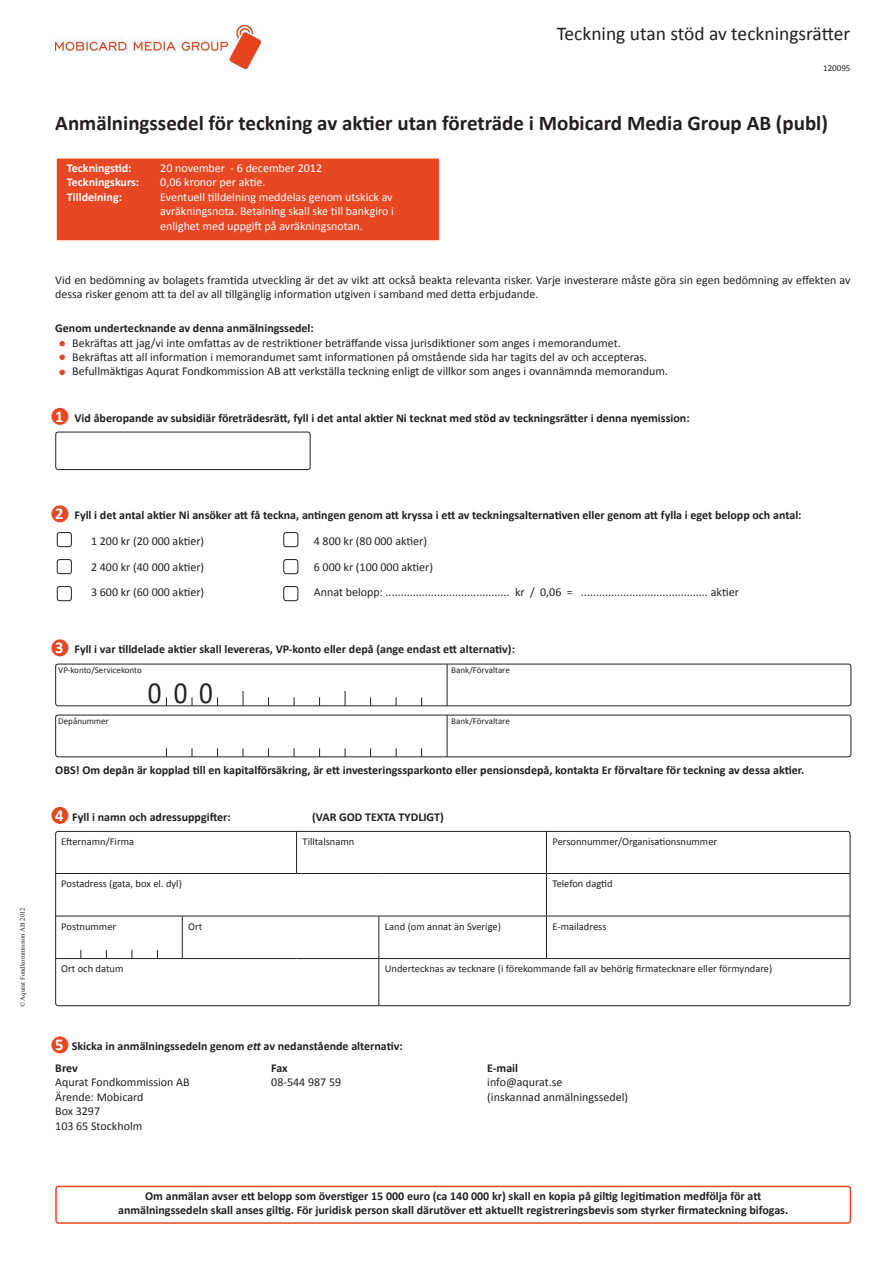
<style>
.page{position:relative;width:893px;height:1263px;background:#fff}
.page>*{position:absolute;margin:0;border:0;box-sizing:border-box;transform-origin:0 0}
.t1{font:30.75px "Calibri";color:#231f20;scale:.88 1}
.t2{font:700 21px "Calibri";color:#231f20}
.t3{font:19.5px "Calibri";color:#231f20}
.t4{font:700 12px/14.4px "Calibri";color:#231f20;text-align:center}
.t5{font:12px/14.4px "Calibri";color:#231f20}
.t6{font:12px/14.4px "Calibri";color:#fff;text-align:justify}
.t7{font:700 12px "Calibri";color:#fff}
.t8{font:10.5px "Calibri";color:#231f20}
.t9{font:9px "Calibri";color:#231f20}
.t10{font:6.75px "Times New Roman";color:#231f20}
.s1{font-size:16.5px;color:#fff}
.s2{font-style:italic}
</style>
<div class="page">
<div style="left:51px;top:1036px;width:17px;height:17px;background:#e84724;border-radius:50%"></div>
<div style="left:51px;top:807px;width:17px;height:17px;background:#e84724;border-radius:50%"></div>
<div style="left:51px;top:639px;width:17px;height:17px;background:#e84724;border-radius:50%"></div>
<div style="left:51px;top:505px;width:17px;height:17px;background:#e84724;border-radius:50%"></div>
<div style="left:56px;top:157px;width:384px;height:84px;background:#e84724"></div>
<div style="left:55px;top:664px;width:796px;height:42px;border:1px solid #231f20;border-radius:3px"></div>
<svg style="left:243px;top:691px;width:1px;height:15px"></svg>
<svg style="left:345px;top:691px;width:1px;height:15px"></svg>
<svg style="left:59px;top:341px;width:6px;height:5px"></svg>
<svg style="left:59px;top:354px;width:6px;height:6px"></svg>
<svg style="left:59px;top:370px;width:6px;height:5px"></svg>
<div style="left:55px;top:831px;width:795px;height:175px;border:1px solid #231f20;border-radius:3px"></div>
<hr style="left:296px;top:831px;width:1px;height:42px;background:#231f20">
<hr style="left:546px;top:831px;width:1px;height:42px;background:#231f20">
<hr style="left:55px;top:873px;width:127px;height:1px;background:#231f20">
<hr style="left:182px;top:873px;width:115px;height:1px;background:#231f20">
<hr style="left:297px;top:873px;width:82px;height:1px;background:#231f20">
<hr style="left:379px;top:873px;width:167px;height:1px;background:#231f20">
<hr style="left:546px;top:873px;width:304px;height:1px;background:#231f20">
<hr style="left:546px;top:874px;width:1px;height:42px;background:#231f20">
<hr style="left:55px;top:916px;width:127px;height:1px;background:#231f20">
<hr style="left:182px;top:916px;width:115px;height:1px;background:#231f20">
<hr style="left:182px;top:916px;width:1px;height:42px;background:#231f20">
<hr style="left:297px;top:916px;width:82px;height:1px;background:#231f20">
<hr style="left:379px;top:916px;width:167px;height:1px;background:#231f20">
<hr style="left:378px;top:916px;width:1px;height:42px;background:#231f20">
<hr style="left:546px;top:916px;width:304px;height:1px;background:#231f20">
<hr style="left:546px;top:916px;width:1px;height:42px;background:#231f20">
<hr style="left:55px;top:958px;width:127px;height:1px;background:#231f20">
<hr style="left:182px;top:958px;width:115px;height:1px;background:#231f20">
<hr style="left:297px;top:958px;width:82px;height:1px;background:#231f20">
<hr style="left:379px;top:958px;width:167px;height:1px;background:#231f20">
<hr style="left:378px;top:959px;width:1px;height:46px;background:#231f20">
<hr style="left:546px;top:958px;width:304px;height:1px;background:#231f20">
<div style="left:57px;top:532px;width:15px;height:15px;border:1px solid #231f20;border-radius:3px"></div>
<div style="left:57px;top:559px;width:15px;height:15px;border:1px solid #231f20;border-radius:3px"></div>
<div style="left:57px;top:586px;width:15px;height:15px;border:1px solid #231f20;border-radius:3px"></div>
<hr style="left:447px;top:664px;width:1px;height:42px;background:#231f20">
<div style="left:55px;top:715px;width:796px;height:42px;border:1px solid #231f20;border-radius:3px"></div>
<hr style="left:447px;top:715px;width:1px;height:42px;background:#231f20">
<div style="left:55px;top:1186px;width:796px;height:38px;border:2px solid #e84724;border-radius:3px"></div>
<div style="left:283px;top:532px;width:15px;height:15px;border:1px solid #231f20;border-radius:3px"></div>
<div style="left:283px;top:559px;width:15px;height:15px;border:1px solid #231f20;border-radius:3px"></div>
<div style="left:283px;top:586px;width:15px;height:15px;border:1px solid #231f20;border-radius:3px"></div>
<img style="left:55px;top:26px;width:205px;height:43px">
<div style="left:55px;top:432px;width:255px;height:38px;border:1px solid #231f20;border-radius:3px"></div>
<div style="left:51px;top:408px;width:17px;height:17px;background:#e84724;border-radius:50%"></div>
<p class="t3" style="left:557px;top:21px;width:295px">Teckning utan stöd av teckningsrätter</p>
<p class="t9" style="left:823px;top:63px;width:29px">120095</p>
<p class="t2" style="left:55px;top:110px;width:774px">Anmälningssedel för teckning av aktier utan företräde i Mobicard Media Group AB (publ)</p>
<p class="t7" style="left:67px;top:160px;width:66px">Teckningstid:</p>
<p class="t7" style="left:67px;top:175px;width:74px">Teckningskurs:</p>
<p class="t7" style="left:67px;top:189px;width:57px">Tilldelning:</p>
<p class="t6" style="left:160px;top:161px;width:163px">20 november - 6 december 2012</p>
<p class="t6" style="left:160px;top:175px;width:107px">0,06 kronor per aktie.</p>
<p class="t6" style="left:160px;top:190px;width:235px">Eventuell tilldelning meddelas genom utskick av avräkningsnota. Betalning skall ske till bankgiro i enlighet med uppgift på avräkningsnotan.</p>
<p class="t5" style="left:55px;top:273px;width:797px">Vid en bedömning av bolagets framtida utveckling är det av vikt att också beakta relevanta risker. Varje investerare måste göra sin egen bedömning av effekten av dessa risker genom att ta del av all tillgänglig information utgiven i samband med detta erbjudande.</p>
<p class="t4" style="left:55px;top:321px;width:260px">Genom undertecknande av denna anmälningssedel:</p>
<p class="t5" style="left:72px;top:335px;width:550px">Bekräftas att jag/vi inte omfattas av de restriktioner beträffande vissa jurisdiktioner som anges i memorandumet.</p>
<p class="t5" style="left:72px;top:350px;width:576px">Bekräftas att all information i memorandumet samt informationen på omstående sida har tagits del av och accepteras.</p>
<p class="t5" style="left:72px;top:364px;width:597px">Befullmäktigas Aqurat Fondkommission AB att verkställa teckning enligt de villkor som anges i ovannämnda memorandum.</p>
<p class="t4" style="left:55px;top:410px;width:636px"><span class="s1">1</span> Vid åberopande av subsidiär företrädesrätt, fyll i det antal aktier Ni tecknat med stöd av teckningsrätter i denna nyemission:</p>
<p class="t10" style="left:18px;top:1007px;width:101px;rotate:-90deg">© Aqurat Fondkommission AB 2012</p>
<p class="t4" style="left:55px;top:508px;width:748px"><span class="s1">2</span> Fyll i det antal aktier Ni ansöker att få teckna, antingen genom att kryssa i ett av teckningsalternativen eller genom att fylla i eget belopp och antal:</p>
<p class="t5" style="left:91px;top:534px;width:115px">1 200 kr (20 000 aktier)</p>
<p class="t5" style="left:314px;top:534px;width:115px">4 800 kr (80 000 aktier)</p>
<p class="t5" style="left:91px;top:560px;width:115px">2 400 kr (40 000 aktier)</p>
<p class="t5" style="left:314px;top:560px;width:121px">6 000 kr (100 000 aktier)</p>
<p class="t5" style="left:91px;top:585px;width:115px">3 600 kr (60 000 aktier)</p>
<p class="t5" style="left:314px;top:585px;width:427px">Annat belopp: ......................................... kr / 0,06 = .......................................... aktier</p>
<p class="t4" style="left:55px;top:642px;width:461px"><span class="s1">3</span> Fyll i var tilldelade aktier skall levereras, VP-konto eller depå (ange endast ett alternativ):</p>
<p class="t9" style="left:58px;top:664px;width:85px">VP-konto/Servicekonto</p>
<p class="t9" style="left:451px;top:664px;width:60px">Bank/Förvaltare</p>
<p class="t1" style="left:148px;top:673px;width:75px">0 0 0</p>
<p class="t9" style="left:58px;top:715px;width:52px">Depånummer</p>
<p class="t9" style="left:451px;top:715px;width:60px">Bank/Förvaltare</p>
<p class="t4" style="left:55px;top:763px;width:750px">OBS! Om depån är kopplad till en kapitalförsäkring, är ett investeringssparkonto eller pensionsdepå, kontakta Er förvaltare för teckning av dessa aktier.</p>
<p class="t4" style="left:55px;top:809px;width:177px"><span class="s1">4</span> Fyll i namn och adressuppgifter:</p>
<p class="t4" style="left:312px;top:809px;width:133px">(VAR GOD TEXTA TYDLIGT)</p>
<p class="t8" style="left:61px;top:835px;width:74px">Efternamn/Firma</p>
<p class="t8" style="left:303px;top:835px;width:53px">Tilltalsnamn</p>
<p class="t8" style="left:552px;top:835px;width:166px">Personnummer/Organisationsnummer</p>
<p class="t8" style="left:61px;top:877px;width:122px">Postadress (gata, box el. dyl)</p>
<p class="t8" style="left:552px;top:877px;width:62px">Telefon dagtid</p>
<p class="t8" style="left:61px;top:920px;width:56px">Postnummer</p>
<p class="t8" style="left:188px;top:920px;width:16px">Ort</p>
<p class="t8" style="left:385px;top:920px;width:118px">Land (om annat än Sverige)</p>
<p class="t8" style="left:552px;top:920px;width:55px">E-mailadress</p>
<p class="t8" style="left:61px;top:962px;width:64px">Ort och datum</p>
<p class="t8" style="left:385px;top:962px;width:389px">Undertecknas av tecknare (i förekommande fall av behörig firmatecknare eller förmyndare)</p>
<p class="t4" style="left:55px;top:1039px;width:349px"><span class="s1">5</span> Skicka in anmälningssedeln genom <span class="s2">ett</span> av nedanstående alternativ:</p>
<p class="t4" style="left:55px;top:1061px;width:24px">Brev</p>
<p class="t4" style="left:271px;top:1061px;width:18px">Fax</p>
<p class="t4" style="left:487px;top:1061px;width:32px">E-mail</p>
<p class="t5" style="left:55px;top:1075px;width:136px">Aqurat Fondkommission AB</p>
<p class="t5" style="left:271px;top:1075px;width:71px">08-544 987 59</p>
<p class="t5" style="left:487px;top:1075px;width:77px">info@aqurat.se</p>
<p class="t5" style="left:55px;top:1089px;width:90px">Ärende: Mobicard</p>
<p class="t5" style="left:487px;top:1089px;width:142px">(inskannad anmälningssedel)</p>
<p class="t5" style="left:55px;top:1104px;width:46px">Box 3297</p>
<p class="t5" style="left:55px;top:1118px;width:89px">103 65 Stockholm</p>
<p class="t4" style="left:118px;top:1189px;width:672px">Om anmälan avser ett belopp som överstiger 15 000 euro (ca 140 000 kr) skall en kopia på giltig legitimation medfölja för att anmälningssedeln skall anses giltig. För juridisk person skall därutöver ett aktuellt registreringsbevis som styrker firmateckning bifogas.</p>
</div>
